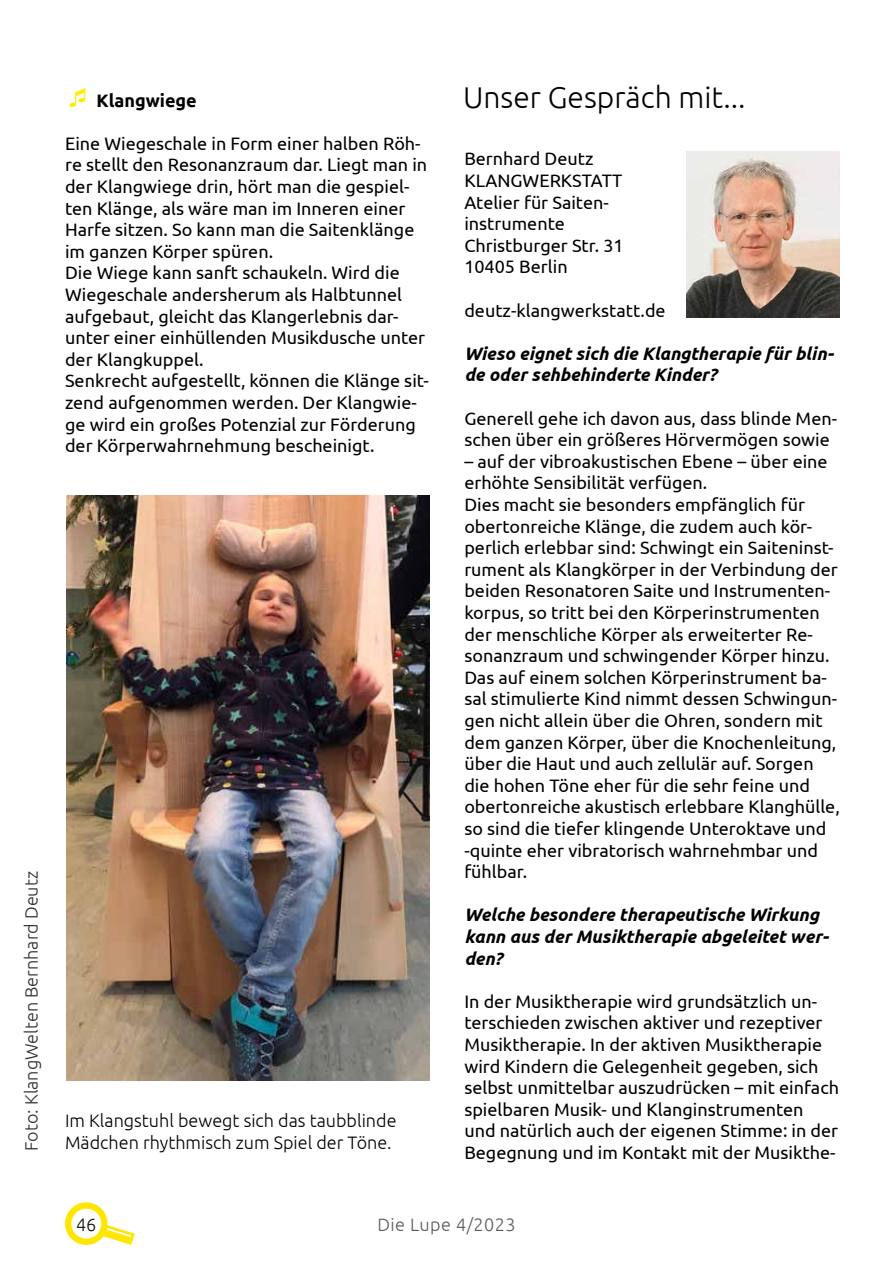
<style>
.page{position:relative;width:893px;height:1263px;background:#fff}
.page>*{position:absolute;margin:0;border:0;box-sizing:border-box;transform-origin:0 0}
.t1{font:300 30px "Ubuntu";color:#000}
.t2{font:18px/21.6px "Ubuntu";color:#000}
.t3{font:italic 700 18px/21.6px "Ubuntu";color:#000}
.t4{font:300 18px/21.6px "Ubuntu";color:#000}
.t5{font:300 18px "Ubuntu";color:#322f31}
.t6{font:300 18px "Ubuntu";letter-spacing:.025em;color:#5c5a5f}
.t7{font:700 18px "Ubuntu";color:#000}
.t8{font:300 18px "Ubuntu";color:#12100b}
</style>
<div class="page">
<img style="left:67px;top:496px;width:363px;height:584px">
<img style="left:686px;top:151px;width:153px;height:166px">
<svg style="left:65px;top:1202px;width:70px;height:43px"></svg>
<p class="t5" style="left:20px;top:1151px;width:281px;rotate:-90deg">Foto: KlangWelten Bernhard Deutz</p>
<p class="t7" style="left:96px;top:89px;width:102px">Klangwiege</p>
<p class="t2" style="left:65px;top:132px;width:365px">Eine Wiegeschale in Form einer halben Röh&shy;re stellt den Resonanzraum dar. Liegt man in der Klangwiege drin, hört man die gespiel&shy;ten Klänge, als wäre man im Inneren einer Harfe sitzen. So kann man die Saitenklänge im ganzen Körper spüren.<br>Die Wiege kann sanft schaukeln. Wird die Wiegeschale andersherum als Halbtunnel aufgebaut, gleicht das Klangerlebnis dar&shy;unter einer einhüllenden Musikdusche unter der Klangkuppel.<br>Senkrecht aufgestellt, können die Klänge sit&shy;zend aufgenommen werden. Der Klangwie&shy;ge wird ein großes Potenzial zur Förderung der Körperwahrnehmung bescheinigt.</p>
<p class="t4" style="left:65px;top:1109px;width:333px">Im Klangstuhl bewegt sich das taubblinde<br>Mädchen rhythmisch zum Spiel der Töne.</p>
<h1 class="t1" style="left:463px;top:80px;width:284px">Unser Gespräch mit...</h1>
<p class="t2" style="left:464px;top:148px;width:161px">Bernhard Deutz<br>KLANGWERKSTATT<br>Atelier für Saiten&shy;instrumente<br>Christburger Str. 31<br>10405 Berlin</p>
<p class="t2" style="left:464px;top:299px;width:203px">deutz-klangwerkstatt.de</p>
<p class="t3" style="left:464px;top:342px;width:371px">Wieso eignet sich die Klangtherapie für blin&shy;de oder sehbehinderte Kinder?</p>
<p class="t2" style="left:464px;top:407px;width:374px">Generell gehe ich davon aus, dass blinde Men&shy;schen über ein größeres Hörvermögen sowie</p>
<p class="t2" style="left:464px;top:450px;width:377px">– auf der vibroakustischen Ebene – über eine erhöhte Sensibilität verfügen.<br>Dies macht sie besonders empfänglich für obertonreiche Klänge, die zudem auch kör&shy;perlich erlebbar sind: Schwingt ein Saiteninst&shy;rument als Klangkörper in der Verbindung der beiden Resonatoren Saite und Instrumenten&shy;korpus, so tritt bei den Körperinstrumenten der menschliche Körper als erweiterter Re&shy;sonanzraum und schwingender Körper hinzu.<br>Das auf einem solchen Körperinstrument ba&shy;sal stimulierte Kind nimmt dessen Schwingun&shy;gen nicht allein über die Ohren, sondern mit dem ganzen Körper, ü ber die Knochenleitung, über die Haut und auch zellulär auf. Sorgen die hohen Töne eher fü r die sehr feine und obertonreiche akustisch erlebbare Klanghü lle, so sind die tiefer klingende Unteroktave und -quinte eher vibratorisch wahrnehmbar und<br>fü hlbar.</p>
<p class="t3" style="left:464px;top:904px;width:366px">Welche besondere therapeutische Wirkung kann aus der Musiktherapie abgeleitet wer&shy;den?</p>
<p class="t2" style="left:464px;top:990px;width:376px">In der Musiktherapie wird grundsätzlich un&shy;terschieden zwischen aktiver und rezeptiver Musiktherapie. In der aktiven Musiktherapie wird Kindern die Gelegenheit gegeben, sich selbst unmittelbar auszudrücken – mit einfach spielbaren Musik- und Klanginstrumenten und natürlich auch der eigenen Stimme: in der Begegnung und im Kontakt mit der Musikthe-</p>
<p class="t8" style="left:76px;top:1213px;width:22px">46</p>
<p class="t6" style="left:377px;top:1214px;width:140px">Die Lupe 4/2023</p>
</div>
